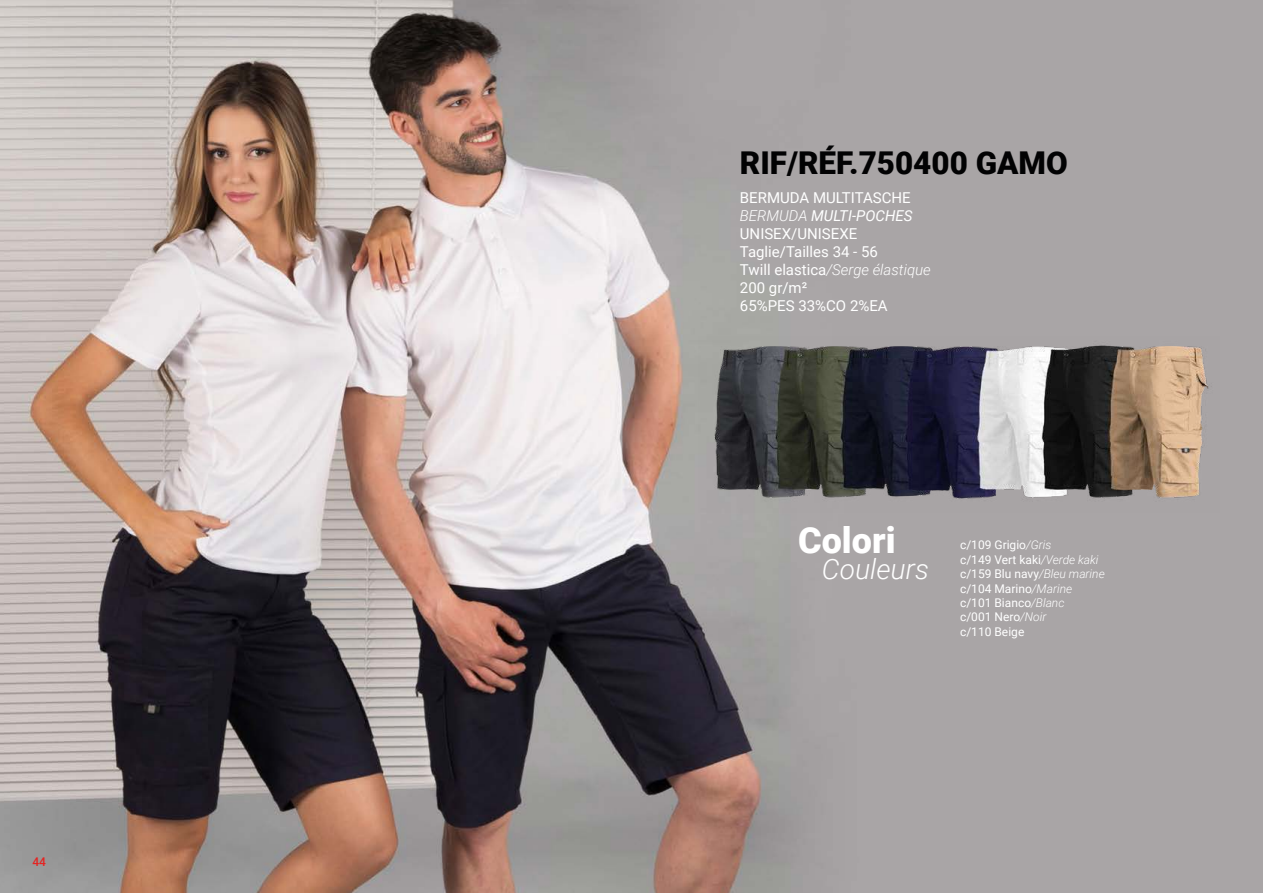
<style>
.page{position:relative;width:1263px;height:893px;background:#fff}
.page>*{position:absolute;margin:0;border:0;box-sizing:border-box;transform-origin:0 0}
.t1{font:900 36px "Roboto";color:#fff}
.t2{font:900 31.5px "Roboto";color:#020203}
.t3{font:italic 300 28.05px "Roboto";color:#fff}
.t4{font:15px/18px "Roboto";color:#fff}
.t5{font:12px/14.4px "Roboto";color:#fff}
.t6{font:500 12px "Roboto";color:#e52321}
.s1{font-weight:300;font-style:italic}
.s2{font-style:italic}
</style>
<div class="page">
<img style="left:0;top:0;width:1263px;height:893px">
<img style="left:698px;top:336px;width:521px;height:176px">
<p class="t6" style="left:33px;top:854px;width:15px">44</p>
<h2 class="t2" style="left:740px;top:140px;width:329px">RIF/RÉF.750400 GAMO</h2>
<p class="t4" style="left:740px;top:188px;width:192px">BERMUDA MULTITASCHE<br><span class="s1">BERMUDA</span> <span class="s2">MULTI-POCHES<br></span>UNISEX/UNISEXE<br>Taglie/Tailles 34 - 56<br>Twill elastica<span class="s1">/Serge élastique<br></span>200 gr/m²<br>65%PES 33%CO 2%EA</p>
<h1 class="t1" style="left:798px;top:514px;width:99px">Colori</h1>
<h3 class="t3" style="left:822px;top:549px;width:109px">Couleurs</h3>
<p class="t5" style="left:960px;top:537px;width:146px">c/109 Grigio<span class="s1">/Gris<br></span>c/149 Vert kaki<span class="s1">/Verde kaki </span>c/159 Blu navy<span class="s1">/Bleu marine </span>c/104 Marino<span class="s1">/Marine </span>c/101 Bianco<span class="s1">/Blanc<br></span>c/001 Nero<span class="s1">/Noir<br></span>c/110 Beige</p>
</div>
